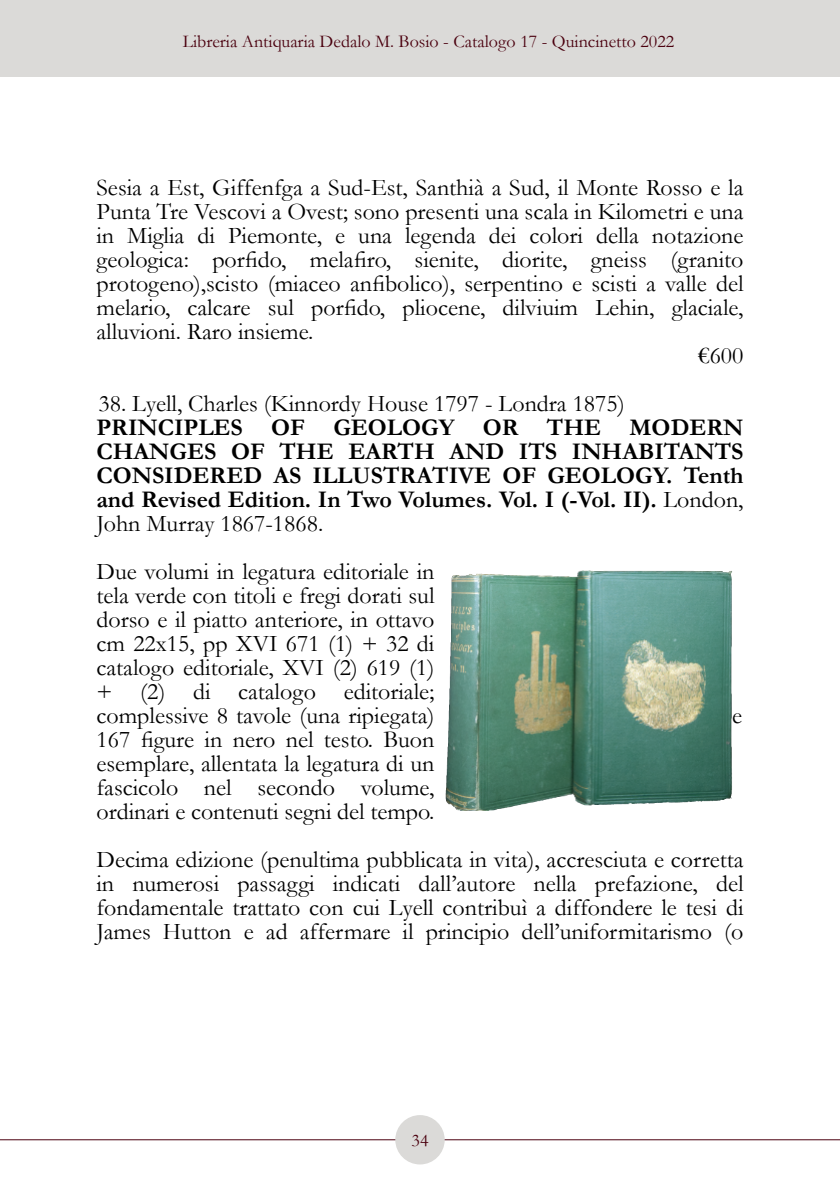
<style>
.page{position:relative;width:840px;height:1191px;background:#fff}
.page>*{position:absolute;margin:0;border:0;box-sizing:border-box;transform-origin:0 0}
.t1{font:24px/24px "Garamond";color:#000;text-align:justify}
.t2{font:700 24px/24px "Garamond";color:#000;text-align:justify}
.t3{font:18px "Garamond";color:#4a000e}
.s1{font-weight:400}
</style>
<div class="page">
<div style="left:0;top:0;width:839px;height:77px;background:#dbdad8"></div>
<hr style="left:0;top:1139px;width:839px;height:1px;background:#4a000e">
<div style="left:395px;top:1115px;width:49px;height:49px;background:#dbdad8;border-radius:50%"></div>
<img style="left:445px;top:570px;width:287px;height:240px">
<hr style="left:839px;top:0;width:1px;height:77px;background:#dbdad8">
<p class="t3" style="left:183px;top:35px;width:492px">Libreria Antiquaria Dedalo M. Bosio - Catalogo 17 - Quincinetto 2022</p>
<p class="t1" style="left:96px;top:178px;width:648px">Sesia a Est, Giffenfga a Sud-Est, Santhià a Sud, il Monte Rosso e la</p>
<p class="t1" style="left:96px;top:202px;width:648px">Punta Tre Vescovi a Ovest; sono presenti una scala in Kilometri e una</p>
<p class="t1" style="left:96px;top:226px;width:648px">in Miglia di Piemonte, e una legenda dei colori della notazione</p>
<p class="t1" style="left:96px;top:250px;width:648px">geologica: porfido, melafiro, sienite, diorite, gneiss (granito</p>
<p class="t1" style="left:96px;top:274px;width:648px">protogeno),scisto (miaceo anfibolico), serpentino e scisti a valle del</p>
<p class="t1" style="left:96px;top:298px;width:648px">melario, calcare sul porfido, pliocene, dilviuim Lehin, glaciale,</p>
<p class="t1" style="left:96px;top:322px;width:218px">alluvioni. Raro insieme.</p>
<p class="t1" style="left:698px;top:346px;width:47px">€600</p>
<p class="t1" style="left:98px;top:394px;width:527px">38. Lyell, Charles (Kinnordy House 1797 - Londra 1875)</p>
<p class="t2" style="left:96px;top:418px;width:648px">PRINCIPLES OF GEOLOGY OR THE MODERN CHANGES OF THE EARTH AND ITS INHABITANTS CONSIDERED AS ILLUSTRATIVE OF GEOLOGY. Tenth and Revised Edition. In Two Volumes. Vol. I (-Vol. II). <span class="s1">London, John Murray 1867-1868.</span></p>
<p class="t1" style="left:96px;top:562px;width:339px">Due volumi in legatura editoriale in tela verde con titoli e fregi dorati sul dorso e il piatto anteriore, in ottavo cm 22x15, pp XVI 671 (1) + 32 di catalogo editoriale, XVI (2) 619 (1) + (2) di catalogo editoriale; complessive 8 tavole (una ripiegata)</p>
<p class="t1" style="left:731px;top:706px;width:12px">e</p>
<p class="t1" style="left:96px;top:730px;width:339px">167 figure in nero nel testo. Buon esemplare, allentata la legatura di un fascicolo nel secondo volume, ordinari e contenuti segni del tempo.</p>
<p class="t1" style="left:96px;top:850px;width:648px">Decima edizione (penultima pubblicata in vita), accresciuta e corretta in numerosi passaggi indicati dall’autore nella prefazione, del fondamentale trattato con cui Lyell contribuì a diffondere le tesi di James Hutton e ad affermare il principio dell’uniformitarismo (o</p>
<p class="t3" style="left:411px;top:1133px;width:18px">34</p>
</div>
